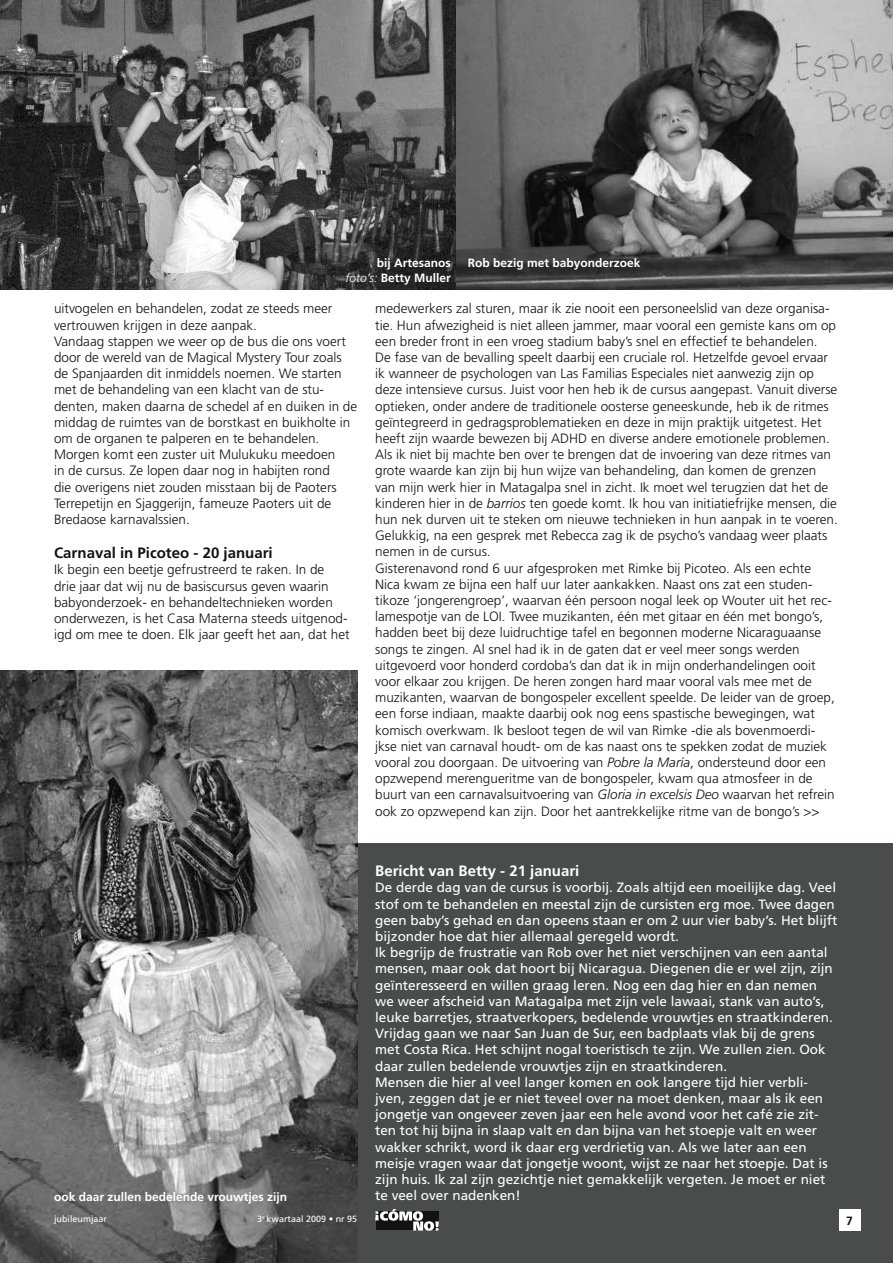
<style>
.page{position:relative;width:893px;height:1263px;background:#fff}
.page>*{position:absolute;margin:0;border:0;box-sizing:border-box;transform-origin:0 0}
.t1{font:700 15px "Frutiger";color:#121212}
.t2{font:700 15px "Frutiger";color:#fff}
.t3{font:300 13.5px/16.2px "Frutiger";color:#121212}
.t4{font:13.5px/16.2px "Frutiger";color:#fff}
.t5{font:700 12px/14.4px "Frutiger";color:#fff;text-align:right}
.t6{font:700 12px "Frutiger";color:#121212}
.t7{font:9px "Frutiger";color:#fff}
.t8{font:5.25px "Frutiger";color:#fff}
.s1{font-weight:300;font-style:italic}
.s2{font-style:italic}
</style>
<div class="page">
<div style="left:344px;top:843px;width:549px;height:420px;background:#4a4c4b"></div>
<img style="left:0;top:670px;width:357px;height:593px">
<div style="left:839px;top:1209px;width:21px;height:21px;background:#fff"></div>
<svg style="left:375px;top:1209px;width:64px;height:22px"></svg>
<img style="left:0;top:0;width:893px;height:289px">
<p class="t5" style="left:345px;top:256px;width:107px">bij Artesanos <span class="s1">foto’s:</span> Betty Muller</p>
<p class="t5" style="left:468px;top:256px;width:174px">Rob bezig met babyonderzoek</p>
<p class="t3" style="left:54px;top:301px;width:305px">uitvogelen en behandelen, zodat ze steeds meer vertrouwen krijgen in deze aanpak.<br>Vandaag stappen we weer op de bus die ons voert door de wereld van de Magical Mystery Tour zoals de Spanjaarden dit inmiddels noemen. We starten met de behandeling van een klacht van de stu&shy;denten, maken daarna de schedel af en duiken in de middag de ruimtes van de borstkast en buikholte in om de organen te palperen en te behandelen.<br>Morgen komt een zuster uit Mulukuku meedoen<br>in de cursus. Ze lopen daar nog in habijten rond<br>die overigens niet zouden misstaan bij de Paoters Terrepetijn en Sjaggerijn, fameuze Paoters uit de Bredaose karnavalssien.</p>
<p class="t1" style="left:54px;top:544px;width:220px">Carnaval in Picoteo - 20 januari</p>
<p class="t3" style="left:54px;top:562px;width:297px">Ik begin een beetje gefrustreerd te raken. In de<br>drie jaar dat wij nu de basiscursus geven waarin babyonderzoek- en behandeltechnieken worden onderwezen, is het Casa Materna steeds uitgenod&shy;igd om mee te doen. Elk jaar geeft het aan, dat het</p>
<p class="t3" style="left:375px;top:301px;width:464px">medewerkers zal sturen, maar ik zie nooit een personeelslid van deze organisa&shy;tie. Hun afwezigheid is niet alleen jammer, maar vooral een gemiste kans om op een breder front in een vroeg stadium baby’s snel en effectief te behandelen.<br>De fase van de bevalling speelt daarbij een cruciale rol. Hetzelfde gevoel ervaar ik wanneer de psychologen van Las Familias Especiales niet aanwezig zijn op deze intensieve cursus. Juist voor hen heb ik de cursus aangepast. Vanuit diverse optieken, onder andere de traditionele oosterse geneeskunde, heb ik de ritmes geïntegreerd in gedragsproblematieken en deze in mijn praktijk uitgetest. Het heeft zijn waarde bewezen bij ADHD en diverse andere emotionele problemen.<br>Als ik niet bij machte ben over te brengen dat de invoering van deze ritmes van grote waarde kan zijn bij hun wijze van behandeling, dan komen de grenzen van mijn werk hier in Matagalpa snel in zicht. Ik moet wel terugzien dat het de kinderen hier in de <span class="s2">barrios</span> ten goede komt. Ik hou van initiatiefrijke mensen, die hun nek durven uit te steken om nieuwe technieken in hun aanpak in te voeren.<br>Gelukkig, na een gesprek met Rebecca zag ik de psycho’s vandaag weer plaats nemen in de cursus.<br>Gisterenavond rond 6 uur afgesproken met Rimke bij Picoteo. Als een echte Nica kwam ze bijna een half uur later aankakken. Naast ons zat een studen&shy;tikoze ‘jongerengroep’, waarvan één persoon nogal leek op Wouter uit het rec&shy;lamespotje van de LOI. Twee muzikanten, één met gitaar en één met bongo’s, hadden beet bij deze luidruchtige tafel en begonnen moderne Nicaraguaanse songs te zingen. Al snel had ik in de gaten dat er veel meer songs werden uitgevoerd voor honderd cordoba’s dan dat ik in mijn onderhandelingen ooit voor elkaar zou krijgen. De heren zongen hard maar vooral vals mee met de muzikanten, waarvan de bongospeler excellent speelde. De leider van de groep, een forse indiaan, maakte daarbij ook nog eens spastische bewegingen, wat komisch overkwam. Ik besloot tegen de wil van Rimke -die als bovenmoerdi&shy;jkse niet van carnaval houdt- om de kas naast ons te spekken zodat de muziek vooral zou doorgaan. De uitvoering van <span class="s2">Pobre la María</span>, ondersteund door een opzwepend merengueritme van de bongospeler, kwam qua atmosfeer in de buurt van een carnavalsuitvoering van <span class="s2">Gloria in excelsis Deo</span> waarvan het refrein ook zo opzwepend kan zijn. Door het aantrekkelijke ritme van de bongo’s &gt;&gt;</p>
<p class="t5" style="left:54px;top:1190px;width:235px">ook daar zullen bedelende vrouwtjes zijn</p>
<p class="t2" style="left:375px;top:862px;width:206px">Bericht van Betty - 21 januari</p>
<p class="t4" style="left:375px;top:880px;width:464px">De derde dag van de cursus is voorbij. Zoals altijd een moeilijke dag. Veel stof om te behandelen en meestal zijn de cursisten erg moe. Twee dagen geen baby’s gehad en dan opeens staan er om 2 uur vier baby’s. Het blijft bijzonder hoe dat hier allemaal geregeld wordt.<br>Ik begrijp de frustratie van Rob over het niet verschijnen van een aantal mensen, maar ook dat hoort bij Nicaragua. Diegenen die er wel zijn, zijn geïnteresseerd en willen graag leren. Nog een dag hier en dan nemen we weer afscheid van Matagalpa met zijn vele lawaai, stank van auto’s, leuke barretjes, straatverkopers, bedelende vrouwtjes en straatkinderen.<br>Vrijdag gaan we naar San Juan de Sur, een badplaats vlak bij de grens met Costa Rica. Het schijnt nogal toeristisch te zijn. We zullen zien. Ook daar zullen bedelende vrouwtjes zijn en straatkinderen.<br>Mensen die hier al veel langer komen en ook langere tijd hier verbli&shy;jven, zeggen dat je er niet teveel over na moet denken, maar als ik een jongetje van ongeveer zeven jaar een hele avond voor het café zie zit&shy;ten tot hij bijna in slaap valt en dan bijna van het stoepje valt en weer wakker schrikt, word ik daar erg verdrietig van. Als we later aan een meisje vragen waar dat jongetje woont, wijst ze naar het stoepje. Dat is zijn huis. Ik zal zijn gezichtje niet gemakkelijk vergeten. Je moet er niet te veel over nadenken!</p>
<p class="t7" style="left:54px;top:1214px;width:55px">jubileumjaar</p>
<p class="t7" style="left:267px;top:1214px;width:92px">kwartaal 2009 • nr 95</p>
<p class="t7" style="left:257px;top:1214px;width:7px">3</p>
<p class="t6" style="left:846px;top:1213px;width:8px">7</p>
<p class="t8" style="left:262px;top:1214px;width:4px">e</p>
</div>
